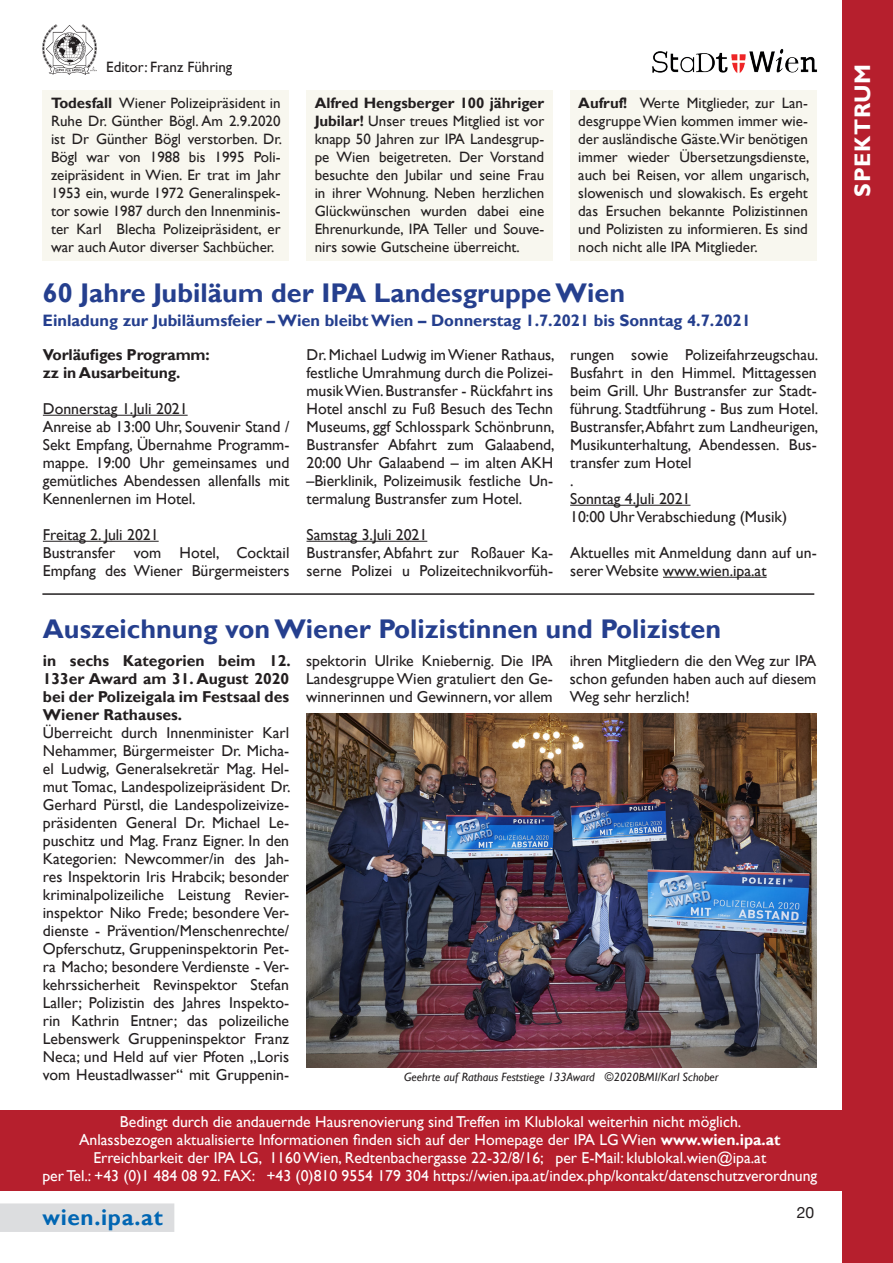
<style>
.page{position:relative;width:893px;height:1263px;background:#fff}
.page>*{position:absolute;margin:0;border:0;box-sizing:border-box;transform-origin:0 0}
.Überschrift_rot{font:700 27px "Gill Sans";color:#253f8e}
.t1{font:700 22.5px "Gill Sans";letter-spacing:.03em;color:#0166b3}
.t2{font:700 22.5px "Gill Sans";letter-spacing:.03em;color:#fff}
.Ü_Text{font:700 16.5px "Gill Sans";color:#253f8e}
.Fliesstext{font:15.75px/18px "Gill Sans";color:#231f20;text-align:justify}
.Fliesstext-2{font:15.75px "Gill Sans";color:#fff}
.Fliesstext-3{font:700 15.75px/18px "Gill Sans";color:#231f20;text-align:justify}
.t3{font:15.75px "Helvetica Neue";color:#231f20}
.Fließtext_Kästchen_N{font:15px/18px "Gill Sans";color:#231f20;text-align:justify}
.Bildtext{font:italic 12px "Gill Sans";color:#231f20}
.s1{font-weight:700}
</style>
<div class="page">
<div style="left:842px;top:0;width:51px;height:1263px;background:#b61f2d"></div>
<img style="left:43px;top:25px;width:53px;height:49px">
<img style="left:652px;top:49px;width:165px;height:24px">
<div style="left:0;top:1203px;width:174px;height:29px;background:#dcdddf"></div>
<hr style="left:43px;top:415px;width:145px;height:1px;background:#231f20">
<hr style="left:43px;top:541px;width:116px;height:1px;background:#231f20">
<hr style="left:306px;top:541px;width:121px;height:1px;background:#231f20">
<hr style="left:570px;top:505px;width:120px;height:1px;background:#231f20">
<hr style="left:663px;top:577px;width:104px;height:1px;background:#231f20">
<div style="left:570px;top:90px;width:246px;height:171px;background:#f8f7ef"></div>
<div style="left:43px;top:90px;width:246px;height:171px;background:#f8f7ef"></div>
<div style="left:306px;top:90px;width:247px;height:171px;background:#f8f7ef"></div>
<div style="left:0;top:1110px;width:867px;height:81px;background:#b61f2d"></div>
<img style="left:306px;top:713px;width:510px;height:355px">
<hr style="left:42px;top:593px;width:772px;height:2px;background:#231f20">
<p class="Fließtext_Kästchen_N" style="left:106px;top:58px;width:128px">Editor: Franz Führing</p>
<p class="Fließtext_Kästchen_N" style="left:51px;top:94px;width:233px"><span class="s1">Todesfall</span> Wiener Polizeipräsident in Ruhe Dr. Günther Bögl. Am 2.9.2020 ist Dr Günther Bögl verstorben. Dr.<br>Bögl war von 1988 bis 1995 Poli&shy;zeipräsident in Wien. Er trat im Jahr 1953 ein, wurde 1972 Generalinspek&shy;tor sowie 1987 durch den Innenminis&shy;ter Karl Blecha Polizeipräsident, er war auch Autor diverser Sachbücher.</p>
<p class="Fließtext_Kästchen_N" style="left:315px;top:94px;width:231px"><span class="s1">Alfred Hengsberger 100 jähriger Jubilar!</span> Unser treues Mitglied ist vor knapp 50 Jahren zur IPA Landesgrup&shy;pe Wien beigetreten. Der Vorstand besuchte den Jubilar und seine Frau in ihrer Wohnung. Neben herzlichen Glückwünschen wurden dabei eine Ehrenurkunde, IPA Teller und Souve&shy;nirs sowie Gutscheine überreicht.</p>
<p class="Fließtext_Kästchen_N" style="left:578px;top:94px;width:233px"><span class="s1">Aufruf!</span> Werte Mitglieder, zur Lan&shy;desgruppe Wien kommen immer wie&shy;der ausländische Gäste.Wir benötigen immer wieder Übersetzungsdienste, auch bei Reisen, vor allem ungarisch, slowenisch und slowakisch. Es ergeht das Ersuchen bekannte Polizistinnen und Polizisten zu informieren. Es sind noch nicht alle IPA Mitglieder.</p>
<p class="Überschrift_rot" style="left:43px;top:277px;width:584px">60 Jahre Jubiläum der IPA Landesgruppe Wien</p>
<p class="Ü_Text" style="left:43px;top:311px;width:710px">Einladung zur Jubiläumsfeier – Wien bleibt Wien – Donnerstag 1.7.2021 bis Sonntag 4.7.2021</p>
<p class="Fliesstext-3" style="left:43px;top:346px;width:168px">Vorläufiges Programm:</p>
<p class="Fliesstext-3" style="left:43px;top:364px;width:139px">zz in Ausarbeitung.</p>
<p class="Fliesstext" style="left:43px;top:400px;width:146px">Donnerstag 1.Juli 2021</p>
<p class="Fliesstext" style="left:43px;top:418px;width:248px">Anreise ab 13:00 Uhr, Souvenir Stand / Sekt Empfang, Übernahme Programm&shy;mappe. 19:00 Uhr gemeinsames und gemütliches Abendessen allenfalls mit Kennenlernen im Hotel.</p>
<p class="Fliesstext" style="left:43px;top:526px;width:117px">Freitag 2. Juli 2021</p>
<p class="Fliesstext" style="left:43px;top:544px;width:248px">Bustransfer vom Hotel, Cocktail<br>Empfang des Wiener Bürgermeisters</p>
<p class="Fliesstext" style="left:306px;top:346px;width:250px">Dr. Michael Ludwig im Wiener Rathaus, festliche Umrahmung durch die Polizei&shy;musik Wien. Bustransfer - Rückfahrt ins Hotel anschl zu Fuß Besuch des Techn Museums, ggf Schlosspark Schönbrunn, Bustransfer Abfahrt zum Galaabend, 20:00 Uhr Galaabend – im alten AKH –Bierklinik, Polizeimusik festliche Un&shy;termalung Bustransfer zum Hotel.</p>
<p class="Fliesstext" style="left:306px;top:526px;width:122px">Samstag 3.Juli 2021</p>
<p class="Fliesstext" style="left:306px;top:544px;width:248px">Bustransfer, Abfahrt zur Roßauer Ka&shy;serne Polizei u Polizeitechnikvorfüh-</p>
<p class="Fliesstext" style="left:570px;top:346px;width:250px">rungen sowie Polizeifahrzeugschau.<br>Busfahrt in den Himmel. Mittagessen beim Grill. Uhr Bustransfer zur Stadt&shy;führung. Stadtführung - Bus zum Hotel.<br>Bustransfer, Abfahrt zum Landheurigen, Musikunterhaltung, Abendessen. Bus&shy;transfer zum Hotel</p>
<p class="Fliesstext" style="left:570px;top:472px;width:5px">.</p>
<p class="Fliesstext" style="left:570px;top:490px;width:122px">Sonntag 4.Juli 2021</p>
<p class="Fliesstext" style="left:570px;top:508px;width:219px">10:00 Uhr Verabschiedung (Musik)</p>
<p class="Fliesstext" style="left:570px;top:544px;width:248px">Aktuelles mit Anmeldung dann auf un&shy;serer Website www.wien.ipa.at</p>
<p class="Überschrift_rot" style="left:43px;top:613px;width:680px">Auszeichnung von Wiener Polizistinnen und Polizisten</p>
<p class="Fliesstext-3" style="left:43px;top:652px;width:249px">in sechs Kategorien beim 12.<br>133er Award am 31. August 2020 bei der Polizeigala im Festsaal des Wiener Rathauses.</p>
<p class="Fliesstext" style="left:43px;top:724px;width:249px">Überreicht durch Innenminister Karl Nehammer, Bürgermeister Dr. Micha&shy;el Ludwig, Generalsekretär Mag. Hel&shy;mut Tomac, Landespolizeipräsident Dr.<br>Gerhard Pürstl, die Landespolizeivize&shy;präsidenten General Dr. Michael Le&shy;puschitz und Mag. Franz Eigner. In den Kategorien: Newcommer/in des Jah&shy;res Inspektorin Iris Hrabcik; besonder kriminalpolizeiliche Leistung Revier&shy;inspektor Niko Frede; besondere Ver&shy;dienste - Prävention/Menschenrechte/ Opferschutz, Gruppeninspektorin Pet&shy;ra Macho; besondere Verdienste - Ver&shy;kehrssicherheit Revinspektor Stefan Laller; Polizistin des Jahres Inspekto&shy;rin Kathrin Entner; das polizeiliche Lebenswerk Gruppeninspektor Franz Neca; und Held auf vier Pfoten „Loris vom Heustadlwasser“ mit Gruppenin-</p>
<p class="Fliesstext" style="left:306px;top:652px;width:248px">spektorin Ulrike Kniebernig. Die IPA Landesgruppe Wien gratuliert den Ge&shy;winnerinnen und Gewinnern, vor allem</p>
<p class="Fliesstext" style="left:570px;top:652px;width:248px">ihren Mitgliedern die den Weg zur IPA schon gefunden haben auch auf diesem Weg sehr herzlich!</p>
<p class="Bildtext" style="left:404px;top:1070px;width:316px">Geehrte auf Rathaus Feststiege 133Award ©2020BMI/Karl Schober</p>
<p class="Fliesstext-2" style="left:120px;top:1112px;width:623px">Bedingt durch die andauernde Hausrenovierung sind Treffen im Klublokal weiterhin nicht möglich.</p>
<p class="Fliesstext-2" style="left:79px;top:1130px;width:703px">Anlassbezogen aktualisierte Informationen finden sich auf der Homepage der IPA LG Wien <span class="s1">www.wien.ipa.at</span></p>
<p class="Fliesstext-2" style="left:93px;top:1148px;width:674px">Erreichbarkeit der IPA LG, 1160 Wien, Redtenbachergasse 22-32/8/16; per E-Mail: klublokal.wien@ipa.at</p>
<p class="Fliesstext-2" style="left:42px;top:1166px;width:776px">per Tel.: +43 (0)1 484 08 92. FAX: +43 (0)810 9554 179 304 https://wien.ipa.at/index.php/kontakt/datenschutzverordnung</p>
<p class="t1" style="left:43px;top:1204px;width:122px">wien.ipa.at</p>
<p class="t3" style="left:797px;top:1201px;width:19px">20</p>
<h2 class="t2" style="left:849px;top:196px;width:134px;rotate:-90deg">SPEKTRUM</h2>
</div>
